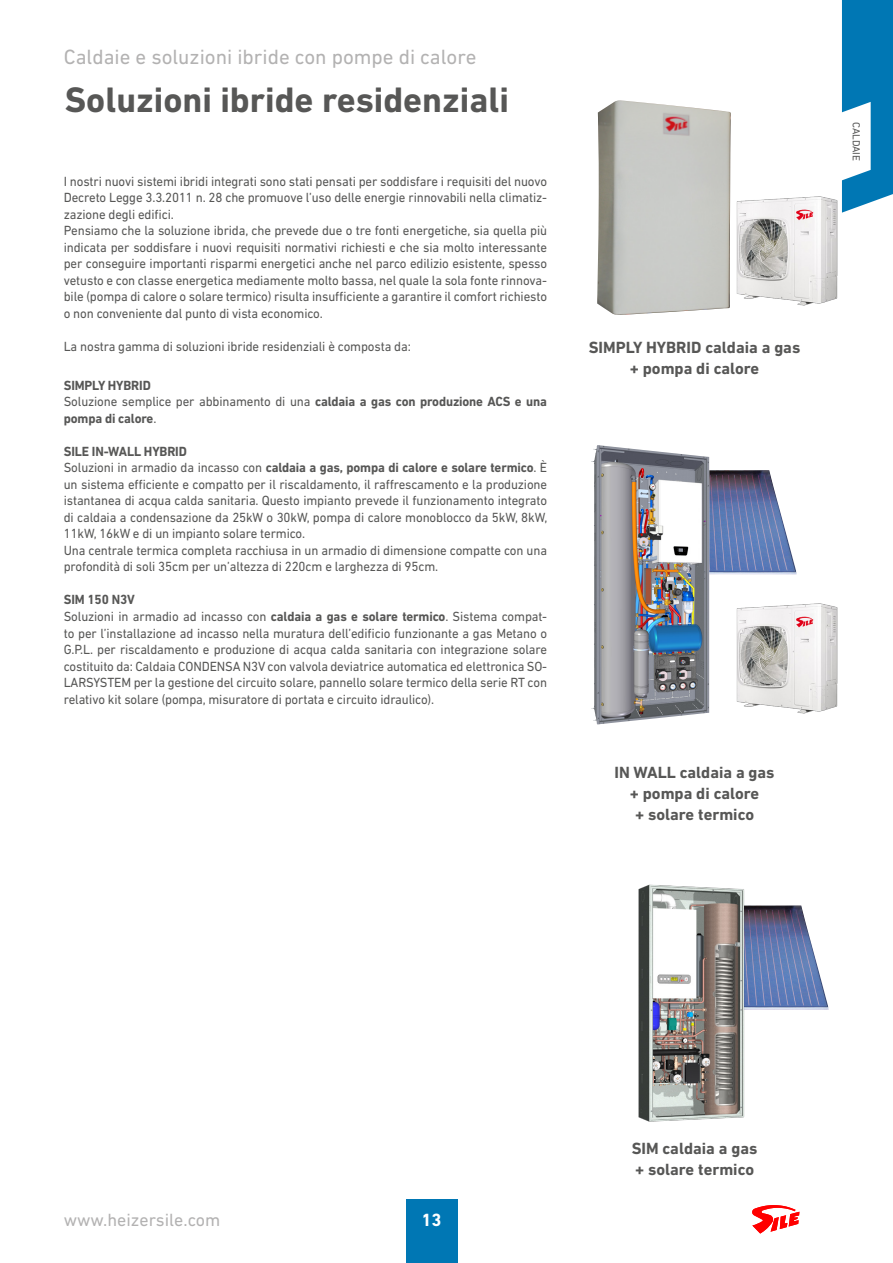
<style>
.page{position:relative;width:893px;height:1263px;background:#fff}
.page>*{position:absolute;margin:0;border:0;box-sizing:border-box;transform-origin:0 0}
.t1{font:700 36px "DIN Next LT Pro";color:#575756}
.t2{font:21px "DIN Next LT Pro";color:#b3b2b2}
.t3{font:18px "DIN Next LT Pro";color:#b3b2b2}
.t4{font:700 18px "DIN Next LT Pro";color:#fff}
.t5{font:700 16.5px/21px "DIN Next LT Pro";color:#575756;text-align:center}
.t6{font:13.5px/16.5px "DIN Next LT Pro";letter-spacing:-.01em;color:#575756;scale:.96 1}
.t7{font:700 13.5px/16.5px "DIN Next LT Pro";letter-spacing:-.01em;color:#575756;scale:.96 1}
.t8{font:10.5px "DIN Next LT Pro";color:#575756}
.s1{font-weight:400}
.s2{font-weight:700}
</style>
<div class="page">
<div style="left:406px;top:1199px;width:51px;height:64px;background:#0077b4"></div>
<svg style="left:842px;top:0;width:51px;height:213px"></svg>
<svg style="left:752px;top:1205px;width:47px;height:28px"></svg>
<img style="left:747px;top:905px;width:82px;height:105px">
<img style="left:638px;top:884px;width:109px;height:238px">
<img style="left:736px;top:196px;width:102px;height:110px">
<img style="left:736px;top:604px;width:102px;height:110px">
<img style="left:709px;top:470px;width:88px;height:104px">
<img style="left:591px;top:445px;width:118px;height:279px">
<img style="left:597px;top:100px;width:134px;height:215px">
<h2 class="t2" style="left:64px;top:44px;width:414px">Caldaie e soluzioni ibride con pompe di calore</h2>
<h1 class="t1" style="left:65px;top:79px;width:445px">Soluzioni ibride residenziali</h1>
<p class="t6" style="left:64px;top:173px;width:505px">I nostri nuovi sistemi ibridi integrati sono stati pensati per soddisfare i requisiti del nuovo Decreto Legge 3.3.2011 n. 28 che promuove l’uso delle energie rinnovabili nella climatiz&shy;zazione degli edifici.<br>Pensiamo che la soluzione ibrida, che prevede due o tre fonti energetiche, sia quella più indicata per soddisfare i nuovi requisiti normativi richiesti e che sia molto interessante per conseguire importanti risparmi energetici anche nel parco edilizio esistente, spesso vetusto e con classe energetica mediamente molto bassa, nel quale la sola fonte rinnova&shy;bile (pompa di calore o solare termico) risulta insufficiente a garantire il comfort richiesto o non conveniente dal punto di vista economico.</p>
<p class="t6" style="left:64px;top:338px;width:363px">La nostra gamma di soluzioni ibride residenziali è composta da:</p>
<p class="t7" style="left:64px;top:377px;width:505px">SIMPLY HYBRID<br><span class="s1">Soluzione semplice per abbinamento di una</span> caldaia a gas con produzione ACS e una pompa di calore<span class="s1">.</span></p>
<p class="t6" style="left:64px;top:443px;width:505px"><span class="s2">SILE IN-WALL HYBRID<br></span>Soluzioni in armadio da incasso con <span class="s2">caldaia a gas, pompa di calore e solare termico</span>. È un sistema efficiente e compatto per il riscaldamento, il raffrescamento e la produzione istantanea di acqua calda sanitaria. Questo impianto prevede il funzionamento integrato di caldaia a condensazione da 25kW o 30kW, pompa di calore monoblocco da 5kW, 8kW, 11kW, 16kW e di un impianto solare termico.<br>Una centrale termica completa racchiusa in un armadio di dimensione compatte con una profondità di soli 35cm per un’altezza di 220cm e larghezza di 95cm.</p>
<p class="t6" style="left:64px;top:591px;width:505px"><span class="s2">SIM 150 N3V<br></span>Soluzioni in armadio ad incasso con <span class="s2">caldaia a gas e solare termico</span>. Sistema compat&shy;to per l’installazione ad incasso nella muratura dell’edificio funzionante a gas Metano o G.P.L. per riscaldamento e produzione di acqua calda sanitaria con integrazione solare costituito da: Caldaia CONDENSA N3V con valvola deviatrice automatica ed elettronica SO-LARSYSTEM per la gestione del circuito solare, pannello solare termico della serie RT con relativo kit solare (pompa, misuratore di portata e circuito idraulico).</p>
<p class="t5" style="left:589px;top:336px;width:213px">SIMPLY HYBRID caldaia a gas + pompa di calore</p>
<p class="t5" style="left:614px;top:761px;width:162px">IN WALL caldaia a gas + pompa di calore<br>+ solare termico</p>
<p class="t8" style="left:862px;top:122px;width:41px;rotate:90deg">CALDAIE</p>
<h3 class="t3" style="left:64px;top:1209px;width:158px">www.heizersile.com</h3>
<h3 class="t4" style="left:422px;top:1209px;width:22px">13</h3>
<p class="t5" style="left:632px;top:1138px;width:127px;text-align:left">SIM caldaia a gas + solare termico</p>
</div>
